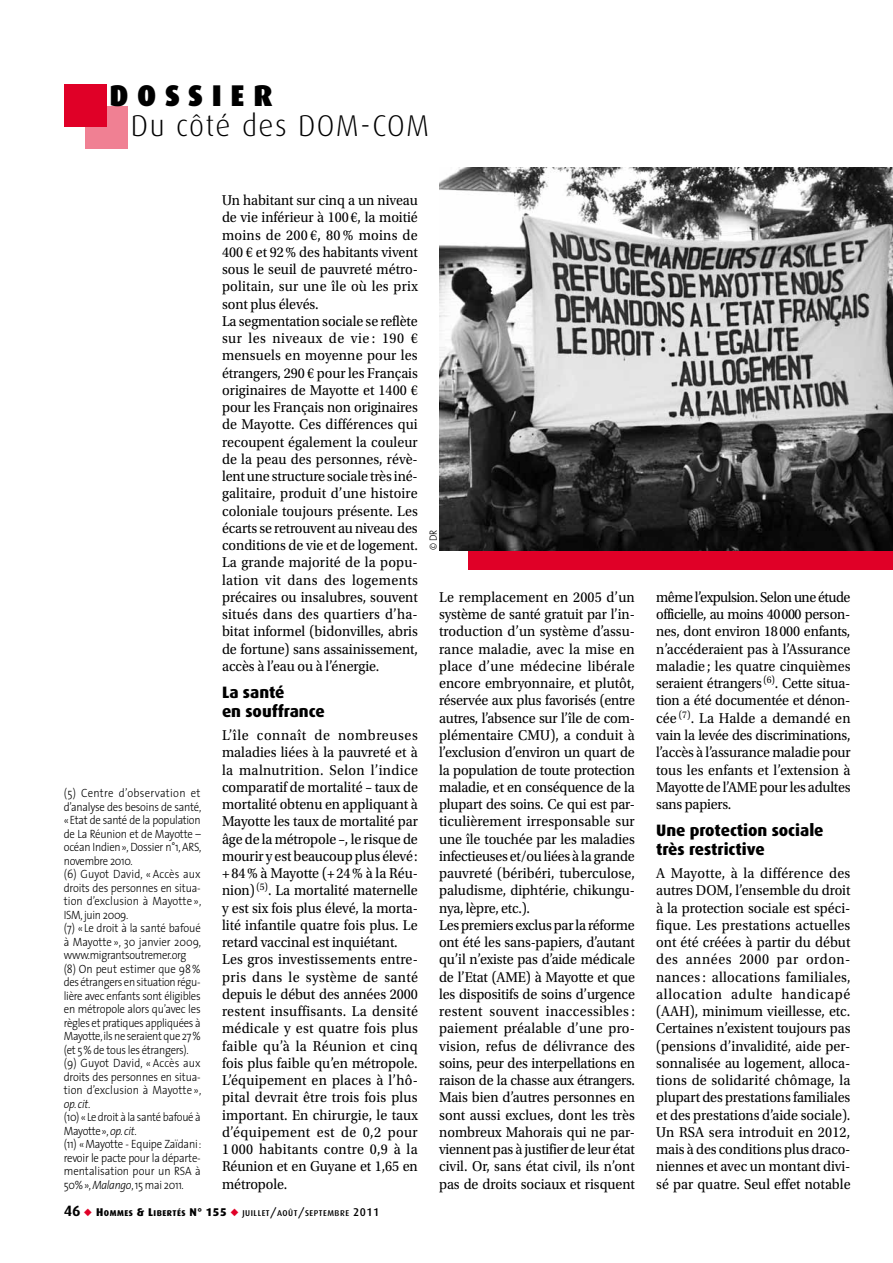
<style>
.page{position:relative;width:893px;height:1263px;background:#fff}
.page>*{position:absolute;margin:0;border:0;box-sizing:border-box;transform-origin:0 0}
.t1{font:300 30px "Dax";letter-spacing:.045em;color:#000}
.t2{font:900 30px "Dax";color:#000}
.t3{font:800 16.5px/18.8px "Dax";letter-spacing:-.005em;color:#000}
.t4{font:15px/17.2px "Utopia Std";letter-spacing:-.005em;color:#000;scale:.94 1}
.t5{font:300 12px/13.5px "The Sans";letter-spacing:-.02em;color:#000;scale:.9 1}
.t6{font:300 10.5px "The Sans";color:#000;scale:.89 1}
.t7{font:500 8.4px "Dax";letter-spacing:.06em;color:#000}
.s1{font-style:italic}
.s2{font-weight:700;font-size:15px}
.s3{color:#e00027}
.s4{font-weight:800;font-size:11.25px}
.s5{font-weight:800}
.s6{font-size:11.25px}
</style>
<div class="page">
<div style="left:85px;top:106px;width:43px;height:42px;background:#f08093"></div>
<div style="left:64px;top:84px;width:42px;height:43px;background:#e00027"></div>
<div style="left:468px;top:360px;width:425px;height:210px;background:#e00027"></div>
<img style="left:439px;top:167px;width:454px;height:383px">
<h1 class="t2" style="left:109px;top:78px;width:25px">DOSSIER</h1>
<h1 class="t1" style="left:131px;top:110px;width:300px">Du côté des DOM-COM</h1>
<p class="t5" style="left:64px;top:786px;width:154px">(5) Centre d’observation et d’analyse des besoins de santé, «Etat de santé de la population de La Réunion et de Mayotte – océan Indien», Dossier n°1, ARS, novembre 2010.<br>(6) Guyot David, «Accès aux droits des personnes en situa&shy;tion d’exclusion à Mayotte »,<br>ISM, juin 2009.<br>(7) «Le droit à la santé bafoué à Mayotte », 30 janvier 2009, www.migrantsoutremer.org (8) On peut estimer que 98% des étrangers en situation régu&shy;lière avec enfants sont éligibles en métropole alors qu’avec les règles et pratiques appliquées à<br>Mayotte, ils ne seraient que 27% (et 5% de tous les étrangers). (9) Guyot David, «Accès aux droits des personnes en situa&shy;tion d’exclusion à Mayotte », <span class="s1">op. cit</span>.<br>(10) «Le droit à la santé bafoué à<br>Mayotte», <span class="s1">op. cit</span>.<br>(11) «Mayotte - Equipe Zaïdani: revoir le pacte pour la départe&shy;mentalisation pour un RSA à<br>50%», <span class="s1">Malango</span>, 15 mai 2011.</p>
<p class="t4" style="left:222px;top:192px;width:210px">Un habitant sur cinq a un niveau de vie inférieur à 100€, la moitié moins de 200 €, 80 % moins de<br>400 € et 92% des habitants vivent sous le seuil de pauvreté métro&shy;politain, sur une île où les prix sont plus élevés.<br>La segmentation sociale se reflète sur les niveaux de vie : 190 € mensuels en moyenne pour les étrangers, 290 € pour les Français originaires de Mayotte et 1400 € pour les Français non originaires de Mayotte. Ces différences qui recoupent également la couleur de la peau des personnes, révè&shy;lent une structure sociale très iné&shy;galitaire, produit d’une histoire coloniale toujours présente. Les écarts se retrouvent au niveau des conditions de vie et de logement.<br>La grande majorité de la popu&shy;lation vit dans des logements précaires ou insalubres, souvent situés dans des quartiers d’ha&shy;bitat informel (bidonvilles, abris de fortune) sans assainissement, accès à l’eau ou à l’énergie.</p>
<p class="t3" style="left:222px;top:683px;width:104px">La santé<br>en souffrance</p>
<p class="t4" style="left:222px;top:727px;width:210px">L’île connaît de nombreuses maladies liées à la pauvreté et à la malnutrition. Selon l’indice comparatif de mortalité – taux de mortalité obtenu en appliquant à<br>Mayotte les taux de mortalité par âge de la métropole –, le risque de mourir y est beaucoup plus élevé: +84% à Mayotte (+24% à la Réu&shy;nion) <sup>(5)</sup>. La mortalité maternelle y est six fois plus élevé, la morta&shy;lité infantile quatre fois plus. Le retard vaccinal est inquiétant.<br>Les gros investissements entre&shy;pris dans le système de santé depuis le début des années 2000 restent insuffisants. La densité médicale y est quatre fois plus faible qu’à la Réunion et cinq fois plus faible qu’en métropole.<br>L’équipement en places à l’hô&shy;pital devrait être trois fois plus important. En chirurgie, le taux d’équipement est de 0,2 pour<br>1 000 habitants contre 0,9 à la<br>Réunion et en Guyane et 1,65 en métropole.</p>
<p class="t7" style="left:64px;top:1209px;width:317px"><span class="s2">46</span> <span class="s3">◆</span> <span class="s4">H</span><span class="s5">OMMES</span> <span class="s4">&amp; L</span><span class="s5">IBERTÉS</span> <span class="s4">N° 155</span> <span class="s3">◆</span> JUILLET<span class="s6">/</span>AOÛT<span class="s6">/</span>SEPTEMBRE <span class="s6">2011</span></p>
<p class="t6" style="left:425px;top:550px;width:23px;rotate:-90deg">© dr</p>
<p class="t4" style="left:439px;top:589px;width:210px">Le remplacement en 2005 d’un système de santé gratuit par l’in&shy;troduction d’un système d’assu&shy;rance maladie, avec la mise en place d’une médecine libérale encore embryonnaire, et plutôt, réservée aux plus favorisés (entre autres, l’absence sur l’île de com&shy;plémentaire CMU), a conduit à l’exclusion d’environ un quart de la population de toute protection maladie, et en conséquence de la plupart des soins. Ce qui est par&shy;ticulièrement irresponsable sur une île touchée par les maladies infectieuses et/ou liées à la grande pauvreté (béribéri, tuberculose, paludisme, diphtérie, chikungu&shy;nya, lèpre, etc.).<br>Les premiers exclus par la réforme ont été les sans-papiers, d’autant qu’il n’existe pas d’aide médicale de l’Etat (AME) à Mayotte et que les dispositifs de soins d’urgence restent souvent inaccessibles : paiement préalable d’une pro&shy;vision, refus de délivrance des soins, peur des interpellations en raison de la chasse aux étrangers.<br>Mais bien d’autres personnes en sont aussi exclues, dont les très nombreux Mahorais qui ne par&shy;viennent pas à justifier de leur état civil. Or, sans état civil, ils n’ont pas de droits sociaux et risquent</p>
<p class="t4" style="left:656px;top:589px;width:208px;text-align:justify">même l’expulsion. Selon une étude officielle, au moins 40000 person&shy;nes, dont environ 18000 enfants, n’accéderaient pas à l’Assurance maladie ; les quatre cinquièmes seraient étrangers <sup>(6)</sup>. Cette situa&shy;tion a été documentée et dénon&shy;cée <sup>(7)</sup>. La Halde a demandé en vain la levée des discriminations, l’accès à l’assurance maladie pour tous les enfants et l’extension à Mayotte de l’AME pour les adultes sans papiers.</p>
<p class="t3" style="left:656px;top:821px;width:169px">Une protection sociale très restrictive</p>
<p class="t4" style="left:656px;top:865px;width:208px;text-align:justify">A Mayotte, à la différence des autres DOM, l’ensemble du droit à la protection sociale est spéci&shy;fique. Les prestations actuelles ont été créées à partir du début des années 2000 par ordon&shy;nances : allocations familiales, allocation adulte handicapé (AAH), minimum vieillesse, etc.<br>Certaines n’existent toujours pas (pensions d’invalidité, aide per&shy;sonnalisée au logement, alloca&shy;tions de solidarité chômage, la plupart des prestations familiales et des prestations d’aide sociale).<br>Un RSA sera introduit en 2012, mais à des conditions plus draco&shy;niennes et avec un montant divi&shy;sé par quatre. Seul effet notable</p>
</div>
